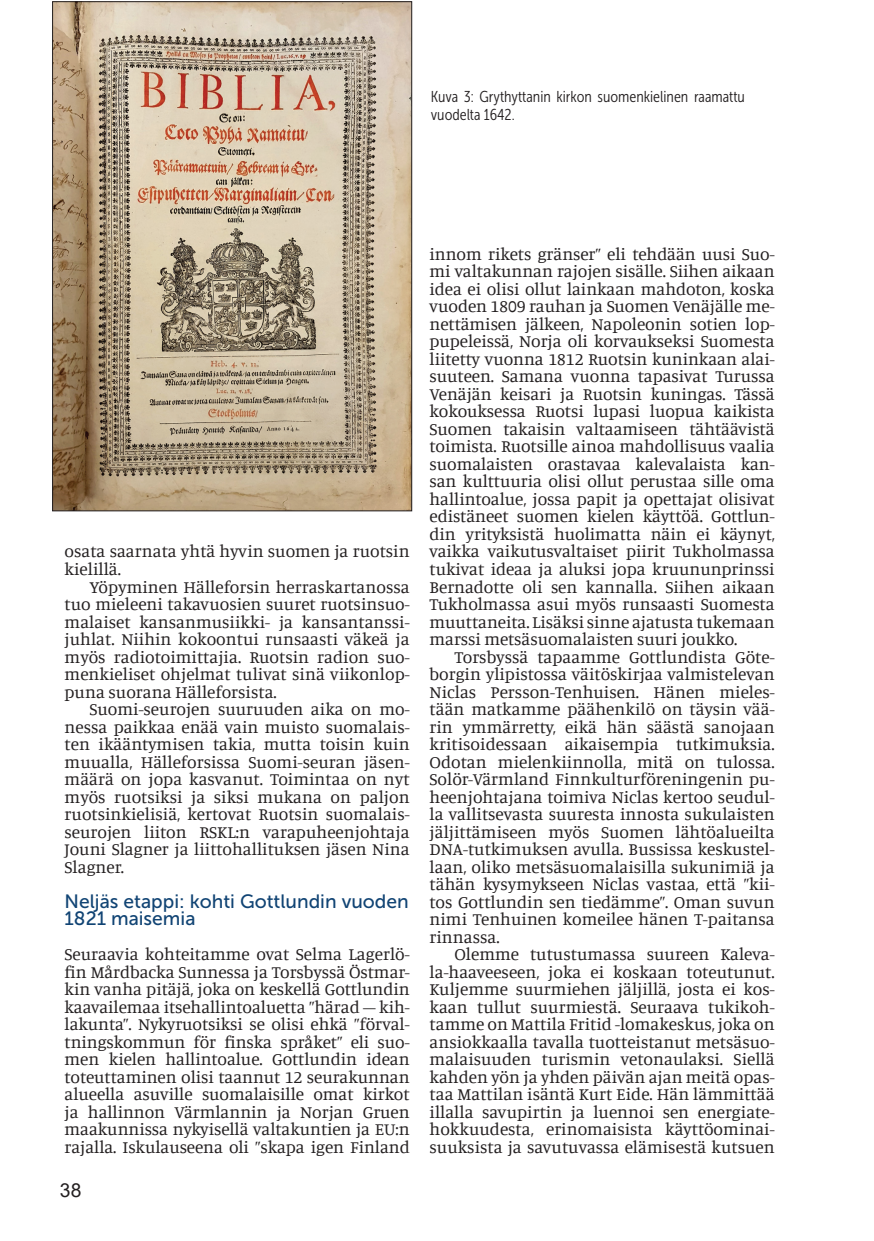
<style>
.page{position:relative;width:874px;height:1241px;background:#fff}
.page>*{position:absolute;margin:0;border:0;box-sizing:border-box;transform-origin:0 0}
.t1{font:19.25px/17.5px "Museo Sans 500";color:#114474}
.t2{font:19.25px "Arial";color:#231f20}
.t3{font:17.5px/17.5px "Manuale";color:#231f20;text-align:justify}
.t4{font:15.75px/17.5px "Museo Sans Cond 300";color:#231f20}
</style>
<div class="page">
<img style="left:54px;top:3px;width:356px;height:506px">
<p class="t4" style="left:430px;top:88px;width:315px">Kuva 3: Grythyttanin kirkon suomenkielinen raamattu vuodelta 1642.</p>
<p class="t3" style="left:64px;top:542px;width:346px">osata saarnata yhtä hyvin suomen ja ruotsin kielillä.</p>
<p class="t3" style="left:64px;top:577px;width:346px;text-indent:25px">Yöpyminen Hälleforsin herraskartanossa tuo mieleeni takavuosien suuret ruotsinsuo&shy;malaiset kansanmusiikki- ja kansantanssi&shy;juhlat. Niihin kokoontui runsaasti väkeä ja myös radiotoimittajia. Ruotsin radion suo&shy;menkieliset ohjelmat tulivat sinä viikonlop&shy;puna suorana Hälleforsista.</p>
<p class="t3" style="left:64px;top:699px;width:346px;text-indent:25px">Suomi-seurojen suuruuden aika on mo&shy;nessa paikkaa enää vain muisto suomalais&shy;ten ikääntymisen takia, mutta toisin kuin muualla, Hälleforsissa Suomi-seuran jäsen&shy;määrä on jopa kasvanut. Toimintaa on nyt myös ruotsiksi ja siksi mukana on paljon ruotsinkielisiä, kertovat Ruotsin suomalais&shy;seurojen liiton RSKL:n varapuheenjohtaja Jouni Slagner ja liittohallituksen jäsen Nina Slagner.</p>
<p class="t1" style="left:64px;top:892px;width:345px">Neljäs etappi: kohti Gottlundin vuoden<br>1821 maisemia</p>
<p class="t3" style="left:64px;top:944px;width:346px">Seuraavia kohteitamme ovat Selma Lagerlö&shy;fin Mårdbacka Sunnessa ja Torsbyssä Östmar&shy;kin vanha pitäjä, joka on keskellä Gottlundin kaavailemaa itsehallintoaluetta ”härad – kih&shy;lakunta”. Nykyruotsiksi se olisi ehkä ”förval&shy;tningskommun för finska språket” eli suo&shy;men kielen hallintoalue. Gottlundin idean toteuttaminen olisi taannut 12 seurakunnan alueella asuville suomalaisille omat kirkot ja hallinnon Värmlannin ja Norjan Gruen maakunnissa nykyisellä valtakuntien ja EU:n rajalla. Iskulauseena oli ”skapa igen Finland</p>
<p class="t2" style="left:60px;top:1176px;width:23px">38</p>
<p class="t3" style="left:429px;top:244px;width:346px">innom rikets gränser” eli tehdään uusi Suo&shy;mi valtakunnan rajojen sisälle. Siihen aikaan idea ei olisi ollut lainkaan mahdoton, koska vuoden 1809 rauhan ja Suomen Venäjälle me&shy;nettämisen jälkeen, Napoleonin sotien lop&shy;pupeleissä, Norja oli korvaukseksi Suomesta liitetty vuonna 1812 Ruotsin kuninkaan alai&shy;suuteen. Samana vuonna tapasivat Turussa Venäjän keisari ja Ruotsin kuningas. Tässä kokouksessa Ruotsi lupasi luopua kaikista Suomen takaisin valtaamiseen tähtäävistä toimista. Ruotsille ainoa mahdollisuus vaalia suomalaisten orastavaa kalevalaista kan&shy;san kulttuuria olisi ollut perustaa sille oma hallintoalue, jossa papit ja opettajat olisivat edistäneet suomen kielen käyttöä. Gottlun&shy;din yrityksistä huolimatta näin ei käynyt, vaikka vaikutusvaltaiset piirit Tukholmassa tukivat ideaa ja aluksi jopa kruununprinssi Bernadotte oli sen kannalla. Siihen aikaan Tukholmassa asui myös runsaasti Suomesta muuttaneita. Lisäksi sinne ajatusta tukemaan marssi metsäsuomalaisten suuri joukko.</p>
<p class="t3" style="left:429px;top:647px;width:346px;text-indent:25px">Torsbyssä tapaamme Gottlundista Göte&shy;borgin ylipistossa väitöskirjaa valmistelevan Niclas Persson-Tenhuisen. Hänen mieles&shy;tään matkamme päähenkilö on täysin vää&shy;rin ymmärretty, eikä hän säästä sanojaan kritisoidessaan aikaisempia tutkimuksia.<br>Odotan mielenkiinnolla, mitä on tulossa.<br>Solör-Värmland Finnkulturföreningenin pu&shy;heenjohtajana toimiva Niclas kertoo seudul&shy;la vallitsevasta suuresta innosta sukulaisten jäljittämiseen myös Suomen lähtöalueilta DNA-tutkimuksen avulla. Bussissa keskustel&shy;laan, oliko metsäsuomalaisilla sukunimiä ja tähän kysymykseen Niclas vastaa, että ”kii&shy;tos Gottlundin sen tiedämme”. Oman suvun nimi Tenhuinen komeilee hänen T-paitansa rinnassa.</p>
<p class="t3" style="left:429px;top:944px;width:346px;text-indent:25px">Olemme tutustumassa suureen Kaleva&shy;la-haaveeseen, joka ei koskaan toteutunut.<br>Kuljemme suurmiehen jäljillä, josta ei kos&shy;kaan tullut suurmiestä. Seuraava tukikoh&shy;tamme on Mattila Fritid -lomakeskus, joka on ansiokkaalla tavalla tuotteistanut metsäsuo&shy;malaisuuden turismin vetonaulaksi. Siellä kahden yön ja yhden päivän ajan meitä opas&shy;taa Mattilan isäntä Kurt Eide. Hän lämmittää illalla savupirtin ja luennoi sen energiate&shy;hokkuudesta, erinomaisista käyttöominai&shy;suuksista ja savutuvassa elämisestä kutsuen</p>
</div>
